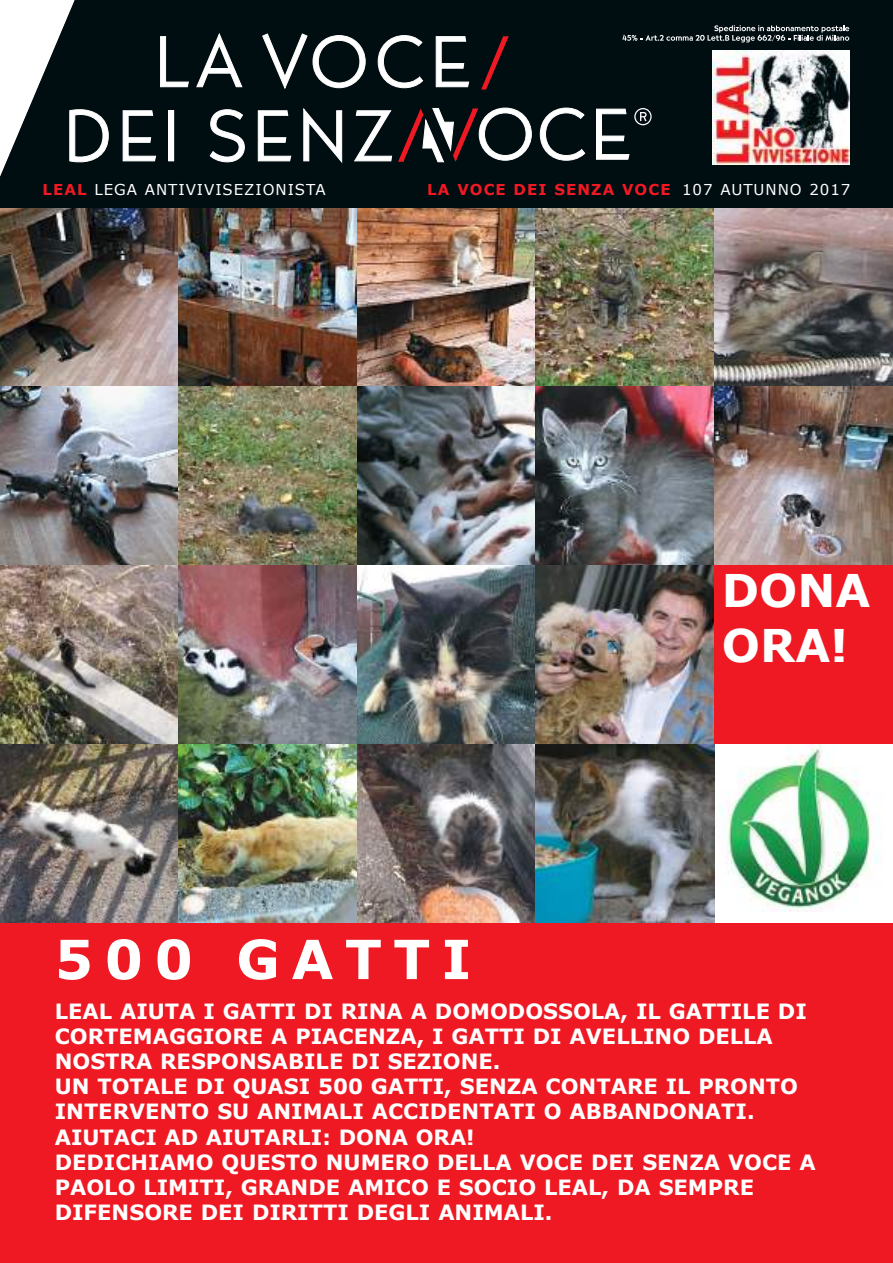
<style>
.page{position:relative;width:893px;height:1263px;background:#fff}
.page>*{position:absolute;margin:0;border:0;box-sizing:border-box;transform-origin:0 0}
.t1{font:700 54px "Verdana";letter-spacing:.215em;color:#fff}
.t2{font:700 45px/54px "Verdana";color:#fff}
.t3{font:700 21px/25.2px "Verdana";color:#fff}
.t4{font:700 15px "Verdana";letter-spacing:.07em;color:#ef1923}
.t5{font:15px "Verdana";letter-spacing:.065em;color:#fff}
.s1{font-weight:700;color:#ef1923}
.s2{font-weight:400;color:#fff}
</style>
<div class="page">
<img style="left:714px;top:744px;width:164px;height:167px">
<div style="left:0;top:0;width:893px;height:208px;background:#000d11"></div>
<svg style="left:69px;top:109px;width:40px;height:54px"></svg>
<svg style="left:122px;top:110px;width:34px;height:52px"></svg>
<div style="left:169px;top:111px;width:5px;height:50px;background:#fff"></div>
<svg style="left:209px;top:109px;width:36px;height:54px"></svg>
<svg style="left:258px;top:110px;width:34px;height:52px"></svg>
<svg style="left:303px;top:107px;width:39px;height:57px"></svg>
<svg style="left:353px;top:110px;width:39px;height:52px"></svg>
<svg style="left:540px;top:107px;width:46px;height:54px"></svg>
<svg style="left:398px;top:107px;width:134px;height:55px"></svg>
<svg style="left:160px;top:36px;width:29px;height:51px"></svg>
<svg style="left:196px;top:33px;width:47px;height:54px"></svg>
<svg style="left:377px;top:35px;width:46px;height:53px"></svg>
<svg style="left:435px;top:36px;width:34px;height:51px"></svg>
<svg style="left:262px;top:33px;width:104px;height:57px"></svg>
<svg style="left:481px;top:36px;width:28px;height:54px;background:#2c0f14"></svg>
<svg style="left:596px;top:108px;width:56px;height:52px"></svg>
<svg style="left:622px;top:25px;width:227px;height:18px;background:#333d40"></svg>
<img style="left:713px;top:51px;width:136px;height:114px">
<div style="left:43px;top:179px;width:807px;height:19px;background:#000d11"></div>
<img style="left:0;top:208px;width:179px;height:179px">
<img style="left:179px;top:208px;width:178px;height:179px">
<img style="left:357px;top:208px;width:179px;height:179px">
<img style="left:536px;top:208px;width:178px;height:179px">
<svg style="left:714px;top:208px;width:179px;height:179px;background:#7e7472"></svg>
<img style="left:0;top:387px;width:179px;height:179px">
<img style="left:0;top:566px;width:179px;height:178px">
<img style="left:0;top:744px;width:179px;height:179px">
<img style="left:179px;top:387px;width:178px;height:179px">
<img style="left:179px;top:566px;width:178px;height:178px">
<img style="left:179px;top:744px;width:178px;height:179px">
<img style="left:357px;top:387px;width:179px;height:179px">
<img style="left:357px;top:566px;width:179px;height:178px">
<img style="left:357px;top:744px;width:179px;height:179px">
<img style="left:536px;top:387px;width:178px;height:179px">
<img style="left:714px;top:387px;width:179px;height:179px">
<img style="left:536px;top:566px;width:178px;height:178px">
<img style="left:536px;top:744px;width:178px;height:179px">
<div style="left:714px;top:566px;width:179px;height:178px;background:#ef1923"></div>
<div style="left:0;top:923px;width:893px;height:340px;background:#ef1923"></div>
<p class="t5" style="left:43px;top:180px;width:285px"><span class="s1">LEAL</span> LEGA ANTIVIVISEZIONISTA</p>
<p class="t4" style="left:427px;top:180px;width:425px">LA VOCE DEI SENZA VOCE <span class="s2">107 AUTUNNO 2017</span></p>
<h2 class="t2" style="left:722px;top:563px;width:150px">DONA<br>ORA!</h2>
<h1 class="t1" style="left:55px;top:925px;width:418px">500 GATTI</h1>
<p class="t3" style="left:55px;top:998px;width:762px">LEAL AIUTA I GATTI DI RINA A DOMODOSSOLA, IL GATTILE DI CORTEMAGGIORE A PIACENZA, I GATTI DI AVELLINO DELLA NOSTRA RESPONSABILE DI SEZIONE.<br>UN TOTALE DI QUASI 500 GATTI, SENZA CONTARE IL PRONTO INTERVENTO SU ANIMALI ACCIDENTATI O ABBANDONATI.<br>AIUTACI AD AIUTARLI: DONA ORA!<br>DEDICHIAMO QUESTO NUMERO DELLA VOCE DEI SENZA VOCE A PAOLO LIMITI, GRANDE AMICO E SOCIO LEAL, DA SEMPRE DIFENSORE DEI DIRITTI DEGLI ANIMALI.</p>
</div>
